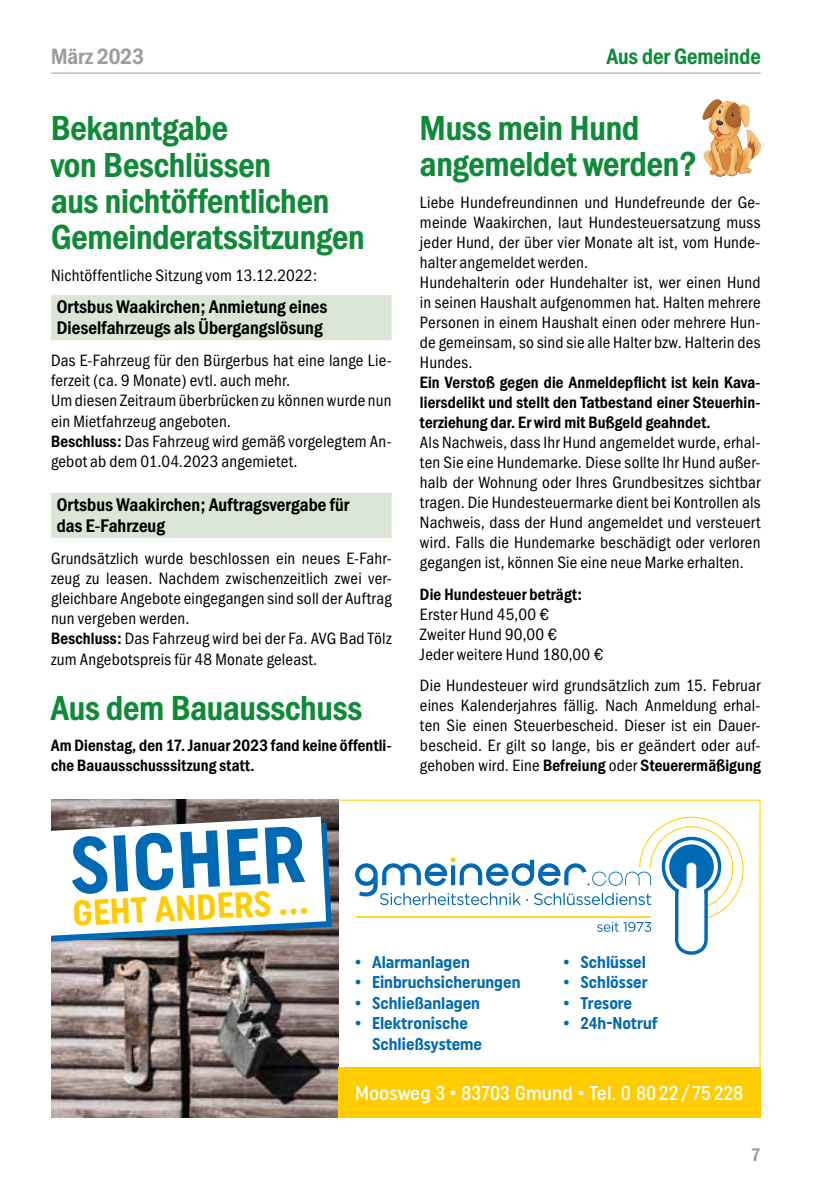
<style>
.page{position:relative;width:840px;height:1191px;background:#fff}
.page>*{position:absolute;margin:0;border:0;box-sizing:border-box;transform-origin:0 0}
.t1{font:80px "Uniform Condensed 4";color:#0069b4}
.t2{font:800 36px/36.2px "Franklin Gothic Cond";color:#0e8a38}
.t3{font:36px "Uniform Condensed 4";color:#fc0}
.t4{font:800 23px "Franklin Gothic Cond";color:#0e8a38}
.t5{font:800 23px "Franklin Gothic Cond";color:#9d9d9c}
.t6{font:20px "Uniform Condensed 2";color:#fff}
.t7{font:800 19px/21.2px "Franklin Gothic Cond";letter-spacing:.01em;color:#000}
.t8{font:800 19px "Franklin Gothic Cond";color:#9d9d9c}
.t9{font:17px/20px "Franklin Gothic Cond";letter-spacing:.01em;color:#000}
.t10{font:800 17px/20px "Franklin Gothic Cond";letter-spacing:.015em;color:#000}
.t11{font:17px/20.4px "Uniform Condensed 4";color:#0069b4}
.s1{font-weight:800}
</style>
<div class="page">
<hr style="left:51px;top:73px;width:709px;height:1px;background:#9d9d9c">
<div style="left:51px;top:295px;width:340px;height:24px;background:#dbe5d5"></div>
<div style="left:51px;top:316px;width:340px;height:24px;background:#dbe5d5"></div>
<div style="left:51px;top:493px;width:340px;height:24px;background:#dbe5d5"></div>
<div style="left:51px;top:514px;width:340px;height:24px;background:#dbe5d5"></div>
<img style="left:51px;top:799px;width:287px;height:318px">
<svg style="left:355px;top:816px;width:388px;height:138px"></svg>
<div style="left:338px;top:1067px;width:422px;height:50px;background:#fc0"></div>
<svg style="left:51px;top:816px;width:280px;height:126px"></svg>
<svg style="left:702px;top:99px;width:62px;height:78px"></svg>
<h3 class="t5" style="left:51px;top:43px;width:94px">März 2023</h3>
<h3 class="t4" style="left:606px;top:43px;width:155px">Aus der Gemeinde</h3>
<h2 class="t2" style="left:51px;top:111px;width:315px">Bekanntgabe<br>von Beschlüssen<br>aus nichtöffentlichen<br>Gemeinderatssitzungen</h2>
<p class="t9" style="left:51px;top:265px;width:267px">Nichtöffentliche Sitzung vom 13.12.2022:</p>
<p class="t7" style="left:57px;top:296px;width:272px">Ortsbus Waakirchen; Anmietung eines<br>Dieselfahrzeugs als Übergangslösung</p>
<p class="t9" style="left:51px;top:350px;width:342px">Das E-Fahrzeug für den Bürgerbus hat eine lange Lie&shy;ferzeit (ca. 9 Monate) evtl. auch mehr.<br>Um diesen Zeitraum überbrücken zu können wurde nun ein Mietfahrzeug angeboten.<br><span class="s1">Beschluss:</span> Das Fahrzeug wird gemäß vorgelegtem An&shy;gebot ab dem 01.04.2023 angemietet.</p>
<p class="t7" style="left:57px;top:494px;width:294px">Ortsbus Waakirchen; Auftragsvergabe für das E-Fahrzeug</p>
<p class="t9" style="left:51px;top:548px;width:342px">Grundsätzlich wurde beschlossen ein neues E-Fahr&shy;zeug zu leasen. Nachdem zwischenzeitlich zwei ver&shy;gleichbare Angebote eingegangen sind soll der Auftrag nun vergeben werden.<br><span class="s1">Beschluss:</span> Das Fahrzeug wird bei der Fa. AVG Bad Tölz zum Angebotspreis für 48 Monate geleast.</p>
<h2 class="t2" style="left:51px;top:690px;width:312px">Aus dem Bauausschuss</h2>
<p class="t10" style="left:51px;top:736px;width:342px">Am Dienstag, den 17. Januar 2023 fand keine öffentli&shy;che Bauausschusssitzung statt.</p>
<h1 class="t1" style="left:67px;top:818px;width:233px;rotate:-3deg">SICHER</h1>
<h2 class="t3" style="left:71px;top:892px;width:226px;rotate:-3deg">GEHT ANDERS …</h2>
<h2 class="t2" style="left:420px;top:111px;width:279px">Muss mein Hund angemeldet werden?</h2>
<p class="t9" style="left:420px;top:192px;width:342px">Liebe Hundefreundinnen und Hundefreunde der Ge&shy;meinde Waakirchen, laut Hundesteuersatzung muss jeder Hund, der über vier Monate alt ist, vom Hunde&shy;halter angemeldet werden.<br>Hundehalterin oder Hundehalter ist, wer einen Hund in seinen Haushalt aufgenommen hat. Halten mehrere Personen in einem Haushalt einen oder mehrere Hun&shy;de gemeinsam, so sind sie alle Halter bzw. Halterin des Hundes.</p>
<p class="t10" style="left:420px;top:372px;width:342px;text-align:justify">Ein Verstoß gegen die Anmeldepflicht ist kein Kava&shy;liersdelikt und stellt den Tatbestand einer Steuerhin&shy;terziehung dar. Er wird mit Bußgeld geahndet.</p>
<p class="t9" style="left:420px;top:433px;width:342px;text-align:justify">Als Nachweis, dass Ihr Hund angemeldet wurde, erhal&shy;ten Sie eine Hundemarke. Diese sollte Ihr Hund außer&shy;halb der Wohnung oder Ihres Grundbesitzes sichtbar tragen. Die Hundesteuermarke dient bei Kontrollen als Nachweis, dass der Hund angemeldet und versteuert wird. Falls die Hundemarke beschädigt oder verloren gegangen ist, können Sie eine neue Marke erhalten.</p>
<p class="t10" style="left:420px;top:584px;width:163px">Die Hundesteuer beträgt:</p>
<p class="t9" style="left:420px;top:604px;width:185px">Erster Hund 45,00 €<br>Zweiter Hund 90,00 €<br>Jeder weitere Hund 180,00 €</p>
<p class="t9" style="left:420px;top:676px;width:342px;text-align:justify">Die Hundesteuer wird grundsätzlich zum 15. Februar eines Kalenderjahres fällig. Nach Anmeldung erhal&shy;ten Sie einen Steuerbescheid. Dieser ist ein Dauer&shy;bescheid. Er gilt so lange, bis er geändert oder auf&shy;gehoben wird. Eine <span class="s1">Befreiung</span> oder <span class="s1">Steuerermäßigung</span></p>
<p class="t11" style="left:355px;top:951px;width:116px">• Alarmanlagen</p>
<p class="t11" style="left:355px;top:972px;width:167px">• Einbruchsicherungen</p>
<p class="t11" style="left:355px;top:992px;width:126px">• Schließanlagen</p>
<p class="t11" style="left:372px;top:1012px;width:111px;text-indent:-17px">• Elektronische<br>Schließsysteme</p>
<p class="t11" style="left:563px;top:951px;width:84px">• Schlüssel</p>
<p class="t11" style="left:563px;top:972px;width:86px">• Schlösser</p>
<p class="t11" style="left:563px;top:992px;width:70px">• Tresore</p>
<p class="t11" style="left:563px;top:1012px;width:96px">• 24h-Notruf</p>
<p class="t6" style="left:355px;top:1081px;width:389px">Moosweg 3 • 83703 Gmund • Tel. 0 80 22 / 75 228</p>
<p class="t8" style="left:750px;top:1144px;width:11px">7</p>
</div>
